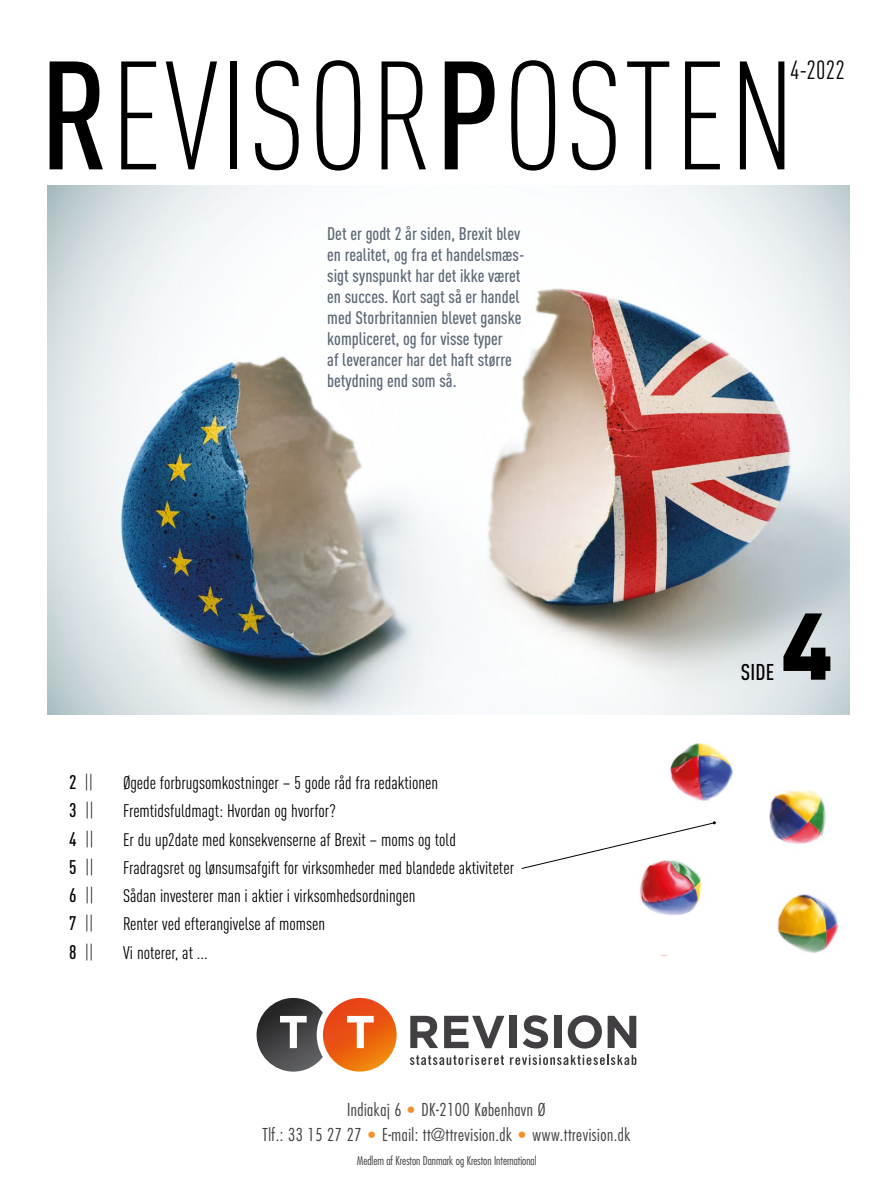
<style>
.page{position:relative;width:893px;height:1191px;background:#fff}
.page>*{position:absolute;margin:0;border:0;box-sizing:border-box;transform-origin:0 0}
.t1{font:300 condensed 151.5px "DIN Pro";letter-spacing:.01em;color:#000}
.t2{font:900 93px "DIN Pro";color:#000}
.t3{font:condensed 25.95px "DIN Pro";color:#000}
.t4{font:500 condensed 22.5px "DIN Pro";color:#000}
.t5{font:300 condensed 19.5px "DIN Pro";color:#000}
.t6{font:condensed 18px "DIN Pro";color:#000}
.t7{font:500 condensed 18px/21px "DINOT";color:#5c6877}
.t8{font:300 condensed 17.25px "Futura";letter-spacing:.03em;color:#413f41}
.t9{font:300 condensed 11.85px "Futura";color:#413f41}
.s1{font-weight:500}
.s2{font-weight:800;font-stretch:normal;font-size:36.15px;color:#f3922b}
</style>
<div class="page">
<img style="left:48px;top:186px;width:802px;height:528px">
<img style="left:639px;top:742px;width:200px;height:213px">
<svg style="left:521px;top:821px;width:195px;height:48px"></svg>
<svg style="left:257px;top:998px;width:140px;height:73px"></svg>
<svg style="left:410px;top:1015px;width:28px;height:33px"></svg>
<svg style="left:444px;top:1015px;width:60px;height:33px"></svg>
<div style="left:510px;top:1015px;width:7px;height:33px;background:#413f41"></div>
<svg style="left:523px;top:1015px;width:25px;height:33px"></svg>
<div style="left:555px;top:1015px;width:7px;height:33px;background:#413f41"></div>
<svg style="left:568px;top:1015px;width:34px;height:33px"></svg>
<svg style="left:608px;top:1015px;width:28px;height:33px"></svg>
<svg style="left:410px;top:1054px;width:94px;height:11px"></svg>
<svg style="left:510px;top:1054px;width:126px;height:11px"></svg>
<p class="t1" style="left:40px;top:9px;width:757px"><span class="s1">R</span>EVISOR<span class="s1">P</span>OSTEN</p>
<p class="t3" style="left:790px;top:52px;width:56px">4-2022</p>
<p class="t7" style="left:327px;top:223px;width:199px">Det er godt 2 år siden, Brexit blev en realitet, og fra et handelsmæs&shy;sigt synspunkt har det ikke været en succes. Kort sagt så er handel med Storbritannien blevet ganske kompliceret, og for visse typer<br>af leverancer har det haft større betydning end som så.</p>
<p class="t5" style="left:69px;top:768px;width:26px"><span class="s1">2</span> ||</p>
<p class="t6" style="left:123px;top:769px;width:317px">Øgede forbrugsomkostninger – 5 gode råd fra redaktionen</p>
<p class="t5" style="left:69px;top:796px;width:26px"><span class="s1">3</span> ||</p>
<p class="t6" style="left:123px;top:798px;width:214px">Fremtidsfuldmagt: Hvordan og hvorfor?</p>
<p class="t5" style="left:69px;top:825px;width:26px"><span class="s1">4</span> ||</p>
<p class="t6" style="left:123px;top:826px;width:334px">Er du up2date med konsekvenserne af Brexit – moms og told</p>
<p class="t5" style="left:69px;top:853px;width:26px"><span class="s1">5</span> ||</p>
<p class="t6" style="left:123px;top:854px;width:392px">Fradragsret og lønsumsafgift for virksomheder med blandede aktiviteter</p>
<p class="t5" style="left:69px;top:881px;width:26px"><span class="s1">6</span> ||</p>
<p class="t6" style="left:123px;top:882px;width:294px">Sådan investerer man i aktier i virksomhedsordningen</p>
<p class="t5" style="left:69px;top:909px;width:26px"><span class="s1">7</span> ||</p>
<p class="t6" style="left:123px;top:911px;width:203px">Renter ved efterangivelse af momsen</p>
<p class="t5" style="left:69px;top:938px;width:26px"><span class="s1">8</span> ||</p>
<p class="t6" style="left:123px;top:939px;width:86px">Vi noterer, at ...</p>
<p class="t8" style="left:347px;top:1098px;width:200px">Indiakaj 6 <span class="s2">·</span> DK-2100 København Ø</p>
<p class="t9" style="left:357px;top:1152px;width:181px">Medlem af Kreston Danmark og Kreston International</p>
<p class="t8" style="left:262px;top:1123px;width:369px">Tlf.: 33 15 27 27 <span class="s2">·</span> E-mail: tt@ttrevision.dk <span class="s2">·</span> www.ttrevision.dk</p>
<p class="t4" style="left:741px;top:655px;width:35px">SIDE</p>
<p class="t2" style="left:781px;top:566px;width:53px">4</p>
</div>
